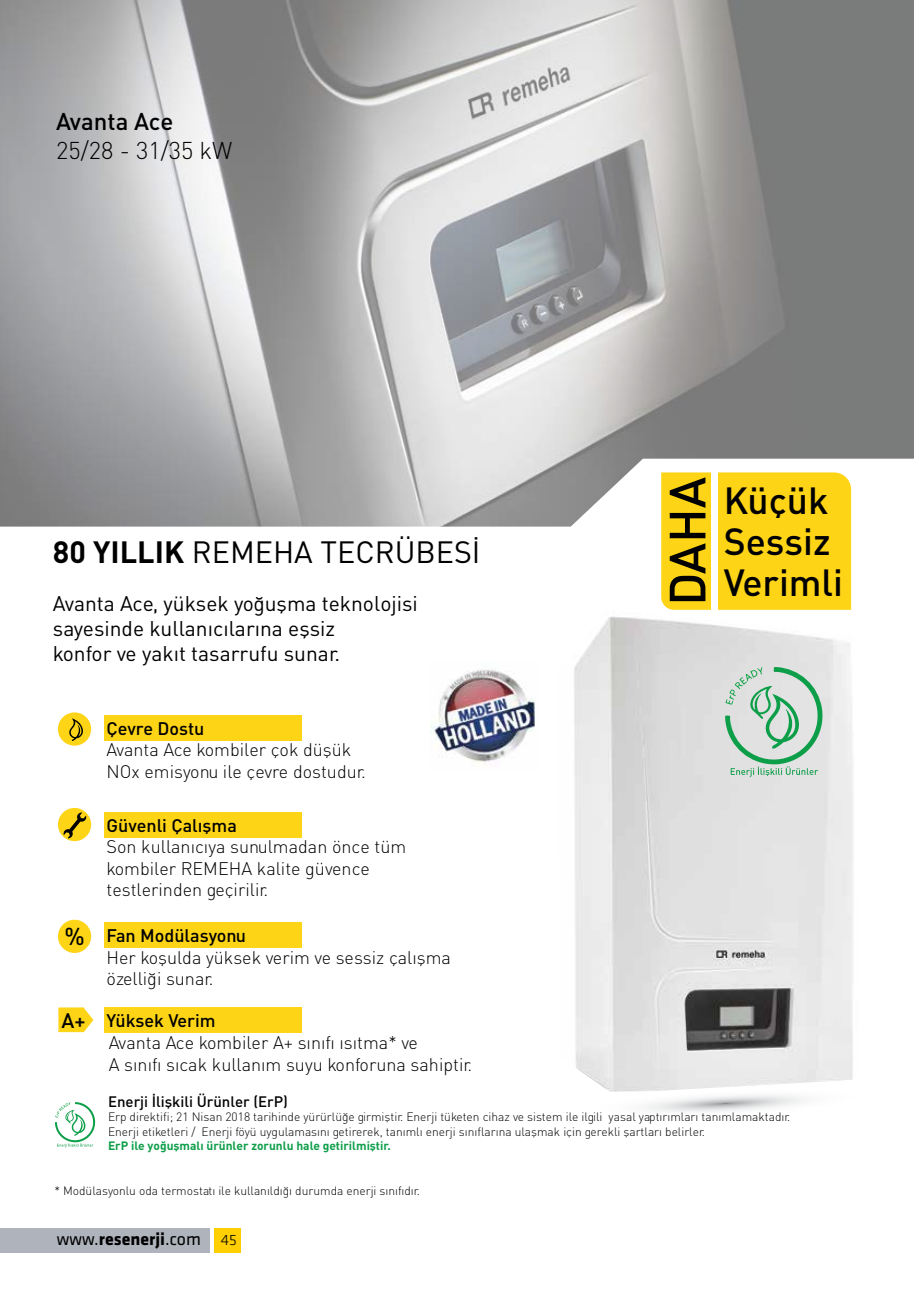
<style>
.page{position:relative;width:919px;height:1289px;background:#fff}
.page>*{position:absolute;margin:0;border:0;box-sizing:border-box;transform-origin:0 0}
.t1{font:37.35px/41.4px "DIN Medium Tr";color:#000}
.t2{font:30.45px "DIN Tr";color:#000}
.t3{font:24.15px "DIN Medium Tr";color:#000}
.t4{font:24px "DINT Light Tr";color:#000}
.t5{font:24px "DIN Medium Tr";color:#000}
.t6{font:21px/25.2px "DIN Tr";color:#000}
.t7{font:20.7px "DIN Medium Tr";color:#000}
.t8{font:18px/21.6px "DINT Light Tr";color:#000}
.t9{font:18px "DIN Medium Tr";color:#000}
.t10{font:700 18px "Klavika";color:#000}
.t11{font:15px "DIN Medium Tr";color:#000}
.t12{font:12px/14.4px "DINT Light Tr";color:#000}
.t13{font:12px "DINT Bold Tr";color:#0d9e49}
.s1{font-family:"DINT Bold Tr"}
.s2{font-weight:400}
.s3{font-weight:300;font-size:15.45px}
</style>
<div class="page">
<img style="left:0;top:0;width:913px;height:526px">
<div style="left:0;top:1227px;width:209px;height:25px;background:#aeb3bc"></div>
<div style="left:214px;top:1227px;width:27px;height:25px;background:#ffcf01"></div>
<div style="left:58px;top:712px;width:33px;height:33px;background:#fdd416;border-radius:50%"></div>
<svg style="left:609px;top:1091px;width:196px;height:21px"></svg>
<img style="left:574px;top:609px;width:279px;height:482px">
<svg style="left:725px;top:667px;width:100px;height:109px;background:#b8d4c4"></svg>
<svg style="left:55px;top:1102px;width:41px;height:45px"></svg>
<svg style="left:69px;top:718px;width:14px;height:23px"></svg>
<div style="left:104px;top:715px;width:198px;height:26px;background:#fdd416"></div>
<div style="left:104px;top:812px;width:198px;height:26px;background:#fdd416"></div>
<div style="left:104px;top:1007px;width:198px;height:25px;background:#fdd416"></div>
<div style="left:104px;top:922px;width:198px;height:25px;background:#fdd416"></div>
<div style="left:58px;top:919px;width:33px;height:33px;background:#fdd416;border-radius:50%"></div>
<div style="left:58px;top:808px;width:33px;height:33px;background:#fdd416;border-radius:50%"></div>
<img style="left:430px;top:669px;width:105px;height:94px">
<div style="left:711px;top:465px;width:6px;height:150px;background:#fff"></div>
<svg style="left:661px;top:472px;width:190px;height:138px;background:#ebc720"></svg>
<svg style="left:63px;top:812px;width:23px;height:26px"></svg>
<svg style="left:58px;top:1007px;width:35px;height:25px"></svg>
<h3 class="t5" style="left:56px;top:106px;width:119px">Avanta Ace</h3>
<h3 class="t4" style="left:56px;top:135px;width:178px">25/28 - 31/35 kW</h3>
<h2 class="t2" style="left:53px;top:533px;width:429px"><span class="s1">80 YILLIK</span> REMEHA TECRÜBESİ</h2>
<h3 class="t6" style="left:53px;top:590px;width:366px">Avanta Ace, yüksek yoğuşma teknolojisi sayesinde kullanıcılarına eşsiz<br>konfor ve yakıt tasarrufu sunar.</h3>
<h3 class="t9" style="left:107px;top:716px;width:99px">Çevre Dostu</h3>
<h3 class="t8" style="left:107px;top:738px;width:261px">Avanta Ace kombiler çok düşük<br>NOx emisyonu ile çevre dostudur.</h3>
<h3 class="t3" style="left:65px;top:920px;width:22px">%</h3>
<h3 class="t7" style="left:61px;top:1007px;width:26px">A+</h3>
<h3 class="t9" style="left:107px;top:813px;width:132px">Güvenli Çalışma</h3>
<h3 class="t8" style="left:107px;top:835px;width:301px">Son kullanıcıya sunulmadan önce tüm kombiler REMEHA kalite güvence testlerinden geçirilir.</h3>
<h3 class="t9" style="left:107px;top:924px;width:141px">Fan Modülasyonu</h3>
<h3 class="t8" style="left:107px;top:946px;width:346px">Her koşulda yüksek verim ve sessiz çalışma özelliği sunar.</h3>
<h3 class="t9" style="left:107px;top:1009px;width:111px">Yüksek Verim</h3>
<h3 class="t8" style="left:109px;top:1031px;width:365px">Avanta Ace kombiler A+ sınıfı ısıtma* ve<br>A sınıfı sıcak kullanım suyu konforuna sahiptir.</h3>
<h1 class="t1" style="left:723px;top:478px;width:121px">Küçük<br>Sessiz<br>Verimli</h1>
<p class="t11" style="left:108px;top:1091px;width:181px">Enerji İlişkili Ürünler (ErP)</p>
<p class="t12" style="left:108px;top:1109px;width:684px">Erp direktifi; 21 Nisan 2018 tarihinde yürürlüğe girmiştir. Enerji tüketen cihaz ve sistem ile ilgili yasal yaptırımları tanımlamaktadır.<br>Enerji etiketleri / Enerji föyü uygulamasını getirerek, tanımlı enerji sınıflarına ulaşmak için gerekli şartları belirler.</p>
<p class="t13" style="left:108px;top:1138px;width:284px">ErP ile yoğuşmalı ürünler zorunlu hale getirilmiştir.</p>
<p class="t12" style="left:54px;top:1183px;width:367px">* Modülasyonlu oda termostatı ile kullanıldığı durumda enerji sınıfıdır.</p>
<h3 class="t10" style="left:57px;top:1229px;width:181px"><span class="s2">www.</span>resenerji<span class="s2">.com</span> <span class="s3">45</span></h3>
</div>
